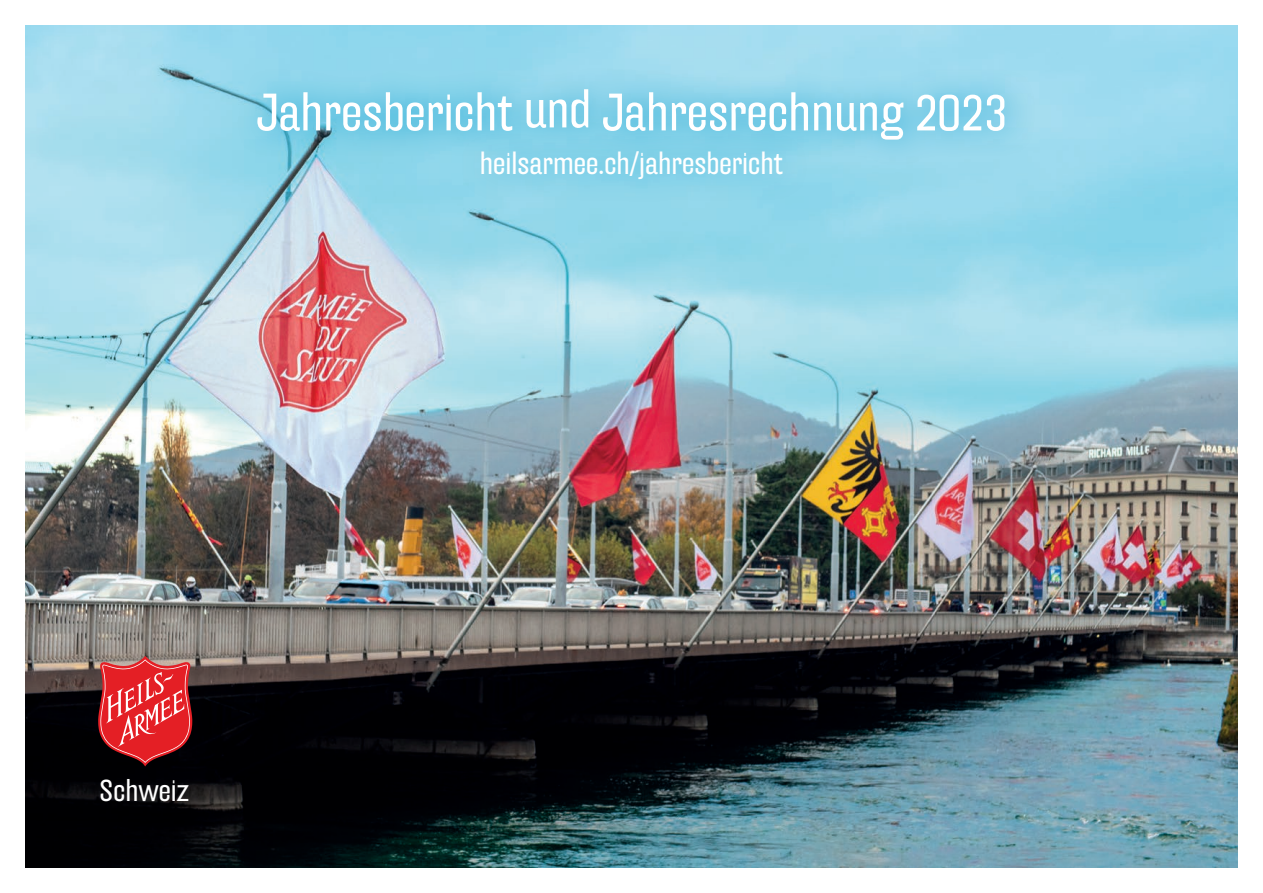
<style>
.page{position:relative;width:1263px;height:893px;background:#fff}
.page>*{position:absolute;margin:0;border:0;box-sizing:border-box;transform-origin:0 0}
.t1{font:51px "Hydra Pro Extd";color:#fff}
.t2{font:30px "Hydra Pro Extd";color:#fff}
.t3{font:29.4px "Hydra Pro Extd";color:#fff}
</style>
<div class="page">
<img style="left:26px;top:26px;width:1211px;height:841px">
<svg style="left:98px;top:656px;width:94px;height:110px;background:#c03d40"></svg>
<div style="left:456px;top:128px;width:355px;height:78px;background:#8cd5ea"></div>
<div style="left:234px;top:64px;width:803px;height:103px;background:#0099cd;opacity:.8"></div>
<p class="t1" style="left:256px;top:81px;width:753px">Jahresbericht und Jahresrechnung 2023</p>
<p class="t2" style="left:480px;top:144px;width:305px">heilsarmee.ch/jahresbericht</p>
<p class="t3" style="left:99px;top:773px;width:91px">Schweiz</p>
</div>
